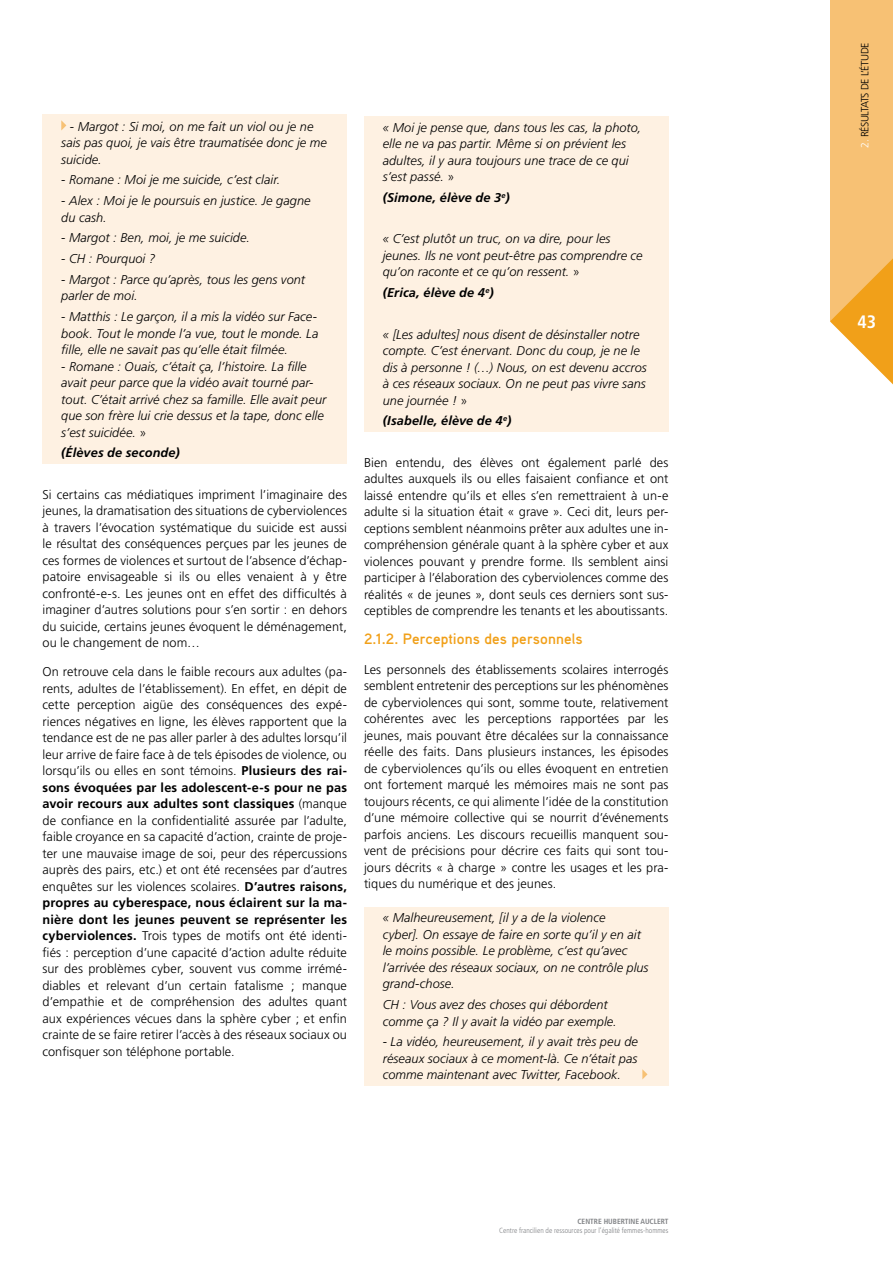
<style>
.page{position:relative;width:893px;height:1263px;background:#fff}
.page>*{position:absolute;margin:0;border:0;box-sizing:border-box;transform-origin:0 0}
.t1{font:700 condensed 18px "Frutiger LT Std";color:#fff}
.t2{font:700 15px "Aaux Pro OT";color:#f1a019}
.t3{font:300 12.75px/16.5px "Frutiger LT Std";letter-spacing:.005em;color:#000;text-align:justify}
.t4{font:italic 300 12.75px/16.5px "Frutiger LT Std";letter-spacing:.005em;color:#000}
.t5{font:italic 700 12.75px "Frutiger LT Std";letter-spacing:.01em;color:#000}
.t6{font:300 10.5px "Frutiger LT Std";color:#000}
.t7{font:300 condensed 7.5px "Frutiger LT Std";color:#808285}
.t8{font:700 condensed 7.5px "Frutiger LT Std";color:#808285}
.s1{font-style:normal}
.s2{font-weight:700}
.s3{color:#fff}
</style>
<div class="page">
<div style="left:830px;top:0;width:63px;height:321px;background:#f7c174"></div>
<svg style="left:830px;top:258px;width:63px;height:127px"></svg>
<div style="left:43px;top:114px;width:304px;height:349px;background:#fef1e2"></div>
<svg style="left:61px;top:120px;width:5px;height:11px"></svg>
<div style="left:364px;top:116px;width:304px;height:315px;background:#fef1e2"></div>
<div style="left:364px;top:907px;width:304px;height:178px;background:#fef1e2"></div>
<svg style="left:642px;top:1069px;width:5px;height:10px"></svg>
<p class="t4" style="left:61px;top:118px;width:267px;text-indent:9px">- Margot : Si moi, on me fait un viol ou je ne sais pas quoi, je vais être traumatisée donc je me suicide.</p>
<p class="t4" style="left:61px;top:172px;width:221px">- Romane : Moi je me suicide, c’est clair.</p>
<p class="t4" style="left:61px;top:193px;width:251px">- Alex : Moi je le poursuis en justice. Je gagne du cash.</p>
<p class="t4" style="left:61px;top:230px;width:190px">- Margot : Ben, moi, je me suicide.</p>
<p class="t4" style="left:61px;top:251px;width:96px">- CH : Pourquoi ?</p>
<p class="t4" style="left:61px;top:271px;width:245px">- Margot : Parce qu’après, tous les gens vont parler de moi.</p>
<p class="t4" style="left:61px;top:309px;width:259px">- Matthis : Le garçon, il a mis la vidéo sur Face&shy;book. Tout le monde l’a vue, tout le monde. La fille, elle ne savait pas qu’elle était filmée.</p>
<p class="t4" style="left:61px;top:358px;width:267px">- Romane : Ouais, c’était ça, l’histoire. La fille avait peur parce que la vidéo avait tourné par&shy;tout. C’était arrivé chez sa famille. Elle avait peur que son frère lui crie dessus et la tape, donc elle s’est suicidée. <span class="s1">»</span></p>
<p class="t5" style="left:61px;top:445px;width:120px">(Élèves de seconde)</p>
<p class="t3" style="left:43px;top:486px;width:306px">Si certains cas médiatiques impriment l’imaginaire des jeunes, la dramatisation des situations de cyberviolences à travers l’évocation systématique du suicide est aussi le résultat des conséquences perçues par les jeunes de ces formes de violences et surtout de l’absence d’échap&shy;patoire envisageable si ils ou elles venaient à y être confronté-e-s. Les jeunes ont en effet des difficultés à imaginer d’autres solutions pour s’en sortir : en dehors du suicide, certains jeunes évoquent le déménagement, ou le changement de nom…</p>
<p class="t3" style="left:43px;top:664px;width:306px">On retrouve cela dans le faible recours aux adultes (pa&shy;rents, adultes de l’établissement). En effet, en dépit de cette perception aigüe des conséquences des expé&shy;riences négatives en ligne, les élèves rapportent que la tendance est de ne pas aller parler à des adultes lorsqu’il leur arrive de faire face à de tels épisodes de violence, ou lorsqu’ils ou elles en sont témoins. <span class="s2">Plusieurs des rai&shy;sons évoquées par les adolescent-e-s pour ne pas avoir recours aux adultes sont classiques</span> (manque de confiance en la confidentialité assurée par l’adulte, faible croyance en sa capacité d’action, crainte de proje&shy;ter une mauvaise image de soi, peur des répercussions auprès des pairs, etc.) et ont été recensées par d’autres enquêtes sur les violences scolaires. <span class="s2">D’autres raisons, propres au cyberespace, nous éclairent sur la ma&shy;nière dont les jeunes peuvent se représenter les cyberviolences.</span> Trois types de motifs ont été identi&shy;fiés : perception d’une capacité d’action adulte réduite sur des problèmes cyber, souvent vus comme irrémé&shy;diables et relevant d’un certain fatalisme ; manque d’empathie et de compréhension des adultes quant aux expériences vécues dans la sphère cyber ; et enfin crainte de se faire retirer l’accès à des réseaux sociaux ou confisquer son téléphone portable.</p>
<p class="t4" style="left:383px;top:119px;width:260px">« Moi je pense que, dans tous les cas, la photo, elle ne va pas partir. Même si on prévient les adultes, il y aura toujours une trace de ce qui s’est passé. <span class="s1">»</span></p>
<p class="t5" style="left:383px;top:190px;width:129px">(Simone, élève de 3<sup>e</sup>)</p>
<p class="t4" style="left:383px;top:231px;width:261px">« C’est plutôt un truc, on va dire, pour les jeunes. Ils ne vont peut-être pas comprendre ce qu’on raconte et ce qu’on ressent. <span class="s1">»</span></p>
<p class="t5" style="left:383px;top:285px;width:112px">(Erica, élève de 4<sup>e</sup>)</p>
<p class="t4" style="left:383px;top:326px;width:265px">« [Les adultes] nous disent de désinstaller notre compte. C’est énervant. Donc du coup, je ne le dis à personne ! (…) Nous, on est devenu accros à ces réseaux sociaux. On ne peut pas vivre sans une journée ! <span class="s1">»</span></p>
<p class="t5" style="left:383px;top:413px;width:130px">(Isabelle, élève de 4<sup>e</sup>)</p>
<p class="t3" style="left:364px;top:454px;width:306px">Bien entendu, des élèves ont également parlé des adultes auxquels ils ou elles faisaient confiance et ont laissé entendre qu’ils et elles s’en remettraient à un-e adulte si la situation était « grave ». Ceci dit, leurs per&shy;ceptions semblent néanmoins prêter aux adultes une in&shy;compréhension générale quant à la sphère cyber et aux violences pouvant y prendre forme. Ils semblent ainsi participer à l’élaboration des cyberviolences comme des réalités « de jeunes », dont seuls ces derniers sont sus&shy;ceptibles de comprendre les tenants et les aboutissants.</p>
<p class="t2" style="left:364px;top:629px;width:220px">2.1.2. Perceptions des personnels</p>
<p class="t3" style="left:364px;top:661px;width:306px">Les personnels des établissements scolaires interrogés semblent entretenir des perceptions sur les phénomènes de cyberviolences qui sont, somme toute, relativement cohérentes avec les perceptions rapportées par les jeunes, mais pouvant être décalées sur la connaissance réelle des faits. Dans plusieurs instances, les épisodes de cyberviolences qu’ils ou elles évoquent en entretien ont fortement marqué les mémoires mais ne sont pas toujours récents, ce qui alimente l’idée de la constitution d’une mémoire collective qui se nourrit d’événements parfois anciens. Les discours recueillis manquent sou&shy;vent de précisions pour décrire ces faits qui sont tou&shy;jours décrits « à charge » contre les usages et les pra&shy;tiques du numérique et des jeunes.</p>
<p class="t4" style="left:383px;top:910px;width:267px">« Malheureusement, [il y a de la violence<br>cyber]. On essaye de faire en sorte qu’il y en ait le moins possible. Le problème, c’est qu’avec l’arrivée des réseaux sociaux, on ne contrôle plus grand-chose.</p>
<p class="t4" style="left:383px;top:997px;width:236px">CH : Vous avez des choses qui débordent comme ça ? Il y avait la vidéo par exemple.</p>
<p class="t4" style="left:383px;top:1034px;width:257px;text-align:justify">- La vidéo, heureusement, il y avait très peu de réseaux sociaux à ce moment-là. Ce n’était pas comme maintenant avec Twitter, Facebook.</p>
<p class="t8" style="left:577px;top:1217px;width:92px">CENTRE HUBERTINE AUCLERT</p>
<p class="t7" style="left:499px;top:1226px;width:171px">Centre francilien de ressources pour l’égalité femmes-hommes</p>
<p class="t6" style="left:859px;top:148px;width:105px;rotate:-90deg"><span class="s3">2.</span> Résultats de l’étude</p>
<h1 class="t1" style="left:857px;top:311px;width:20px">43</h1>
</div>
